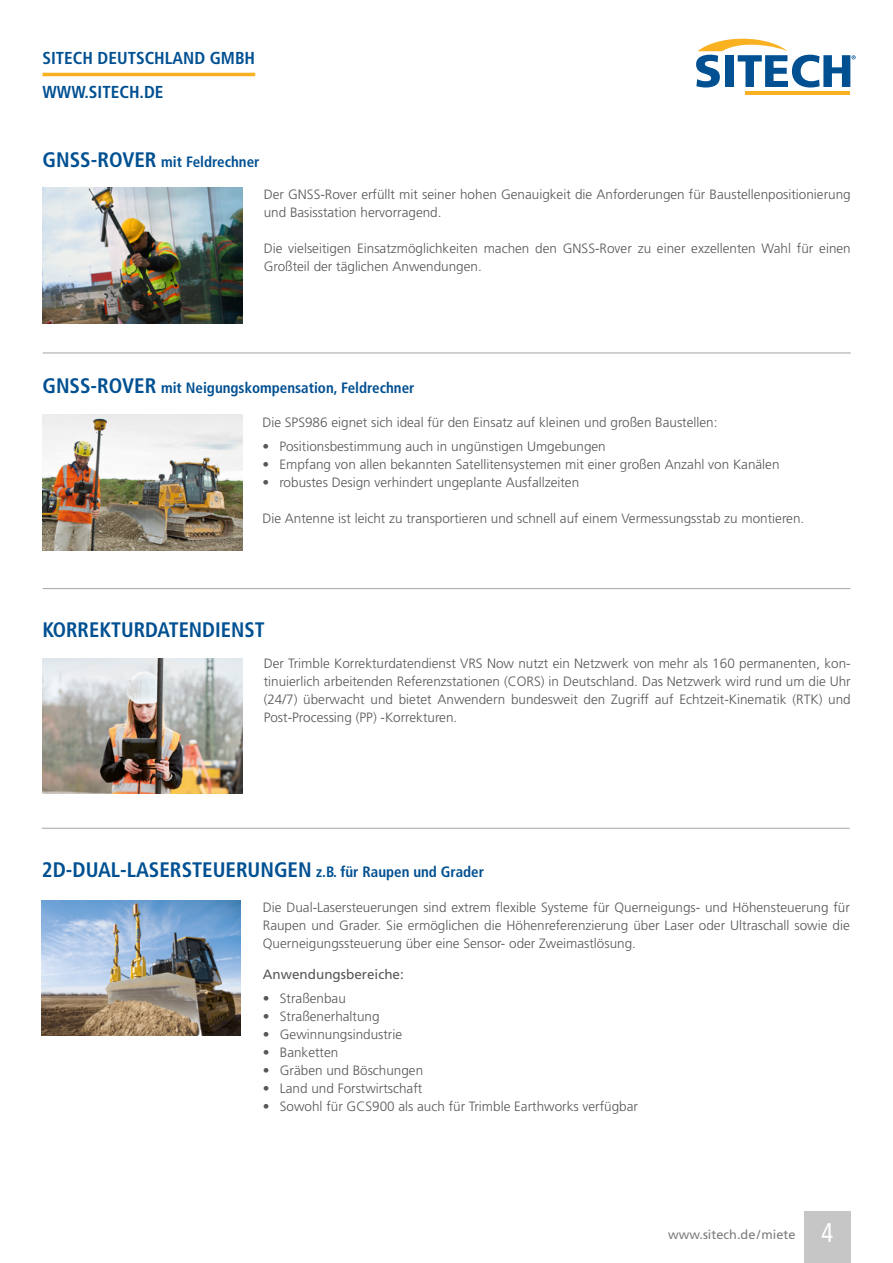
<style>
.page{position:relative;width:893px;height:1263px;background:#fff}
.page>*{position:absolute;margin:0;border:0;box-sizing:border-box;transform-origin:0 0}
.t1{font:700 condensed 21px "Frutiger";color:#005092}
.t2{font:700 condensed 17.25px/34.2px "Frutiger";color:#005092}
.t3{font:700 condensed 15px "Frutiger";color:#005092}
.t4{font:300 13.5px/18px "Frutiger";color:#575756;text-align:justify}
.t5{font:13.5px "Frutiger";color:#575756}
.t6{font:12.75px "Frutiger";color:#5d5c5d}
.s1{font-size:21px}
.s2{font-size:15px}
.s3{font-family:"Frutiger LT Std";font-stretch:condensed;font-size:27px;color:#fff}
</style>
<div class="page">
<div style="left:804px;top:1212px;width:47px;height:51px;background:#c6c6c6"></div>
<hr style="left:745px;top:91px;width:105px;height:4px;background:#f9b122">
<svg style="left:696px;top:39px;width:160px;height:49px"></svg>
<hr style="left:43px;top:73px;width:212px;height:3px;background:#f9b122">
<img style="left:43px;top:658px;width:199px;height:135px">
<img style="left:42px;top:415px;width:200px;height:135px">
<img style="left:43px;top:188px;width:199px;height:135px">
<hr style="left:43px;top:353px;width:808px;height:1px;background:#a8a3a3">
<hr style="left:43px;top:588px;width:807px;height:1px;background:#a8a3a3">
<hr style="left:42px;top:828px;width:808px;height:1px;background:#a8a3a3">
<img style="left:42px;top:900px;width:199px;height:135px">
<p class="t2" style="left:43px;top:41px;width:214px">SITECH DEUTSCHLAND GMBH<br>WWW.SITECH.DE</p>
<p class="t3" style="left:43px;top:153px;width:218px"><span class="s1">GNSS-ROVER</span> mit Feldrechner</p>
<p class="t4" style="left:264px;top:185px;width:588px">Der GNSS-Rover erfüllt mit seiner hohen Genauigkeit die Anforderungen für Baustellenpositionierung und Basisstation hervorragend.</p>
<p class="t4" style="left:264px;top:239px;width:588px">Die vielseitigen Einsatzmöglichkeiten machen den GNSS-Rover zu einer exzellenten Wahl für einen<br>Großteil der täglichen Anwendungen.</p>
<p class="t3" style="left:42px;top:379px;width:374px"><span class="s1">GNSS-ROVER</span> mit Neigungskompensation, Feldrechner</p>
<p class="t4" style="left:262px;top:413px;width:457px">Die SPS986 eignet sich ideal für den Einsatz auf kleinen und großen Baustellen:</p>
<p class="t4" style="left:262px;top:437px;width:345px">• Positionsbestimmung auch in ungünstigen Umgebungen</p>
<p class="t4" style="left:262px;top:455px;width:519px">• Empfang von allen bekannten Satellitensystemen mit einer großen Anzahl von Kanälen</p>
<p class="t4" style="left:262px;top:473px;width:318px">• robustes Design verhindert ungeplante Ausfallzeiten</p>
<p class="t4" style="left:262px;top:509px;width:543px">Die Antenne ist leicht zu transportieren und schnell auf einem Vermessungsstab zu montieren.</p>
<h1 class="t1" style="left:43px;top:617px;width:224px">KORREKTURDATENDIENST</h1>
<p class="t4" style="left:264px;top:655px;width:588px">Der Trimble Korrekturdatendienst VRS Now nutzt ein Netzwerk von mehr als 160 permanenten, kon&shy;tinuierlich arbeitenden Referenzstationen (CORS) in Deutschland. Das Netzwerk wird rund um die Uhr (24/7) überwacht und bietet Anwendern bundesweit den Zugriff auf Echtzeit-Kinematik (RTK) und Post-Processing (PP) -Korrekturen.</p>
<h1 class="t1" style="left:42px;top:857px;width:444px">2D-DUAL-LASERSTEUERUNGEN <span class="s2">z.B. für Raupen und Grader</span></h1>
<p class="t4" style="left:263px;top:898px;width:588px">Die Dual-Lasersteuerungen sind extrem flexible Systeme für Querneigungs- und Höhensteuerung für Raupen und Grader. Sie ermöglichen die Höhenreferenzierung über Laser oder Ultraschall sowie die Querneigungssteuerung über eine Sensor- oder Zweimastlösung.</p>
<p class="t5" style="left:263px;top:966px;width:143px">Anwendungsbereiche:</p>
<p class="t4" style="left:263px;top:990px;width:85px">• Straßenbau</p>
<p class="t4" style="left:263px;top:1008px;width:118px">• Straßenerhaltung</p>
<p class="t4" style="left:263px;top:1025px;width:141px">• Gewinnungsindustrie</p>
<p class="t4" style="left:263px;top:1043px;width:77px">• Banketten</p>
<p class="t4" style="left:263px;top:1061px;width:162px">• Gräben und Böschungen</p>
<p class="t4" style="left:263px;top:1079px;width:161px">• Land und Forstwirtschaft</p>
<p class="t4" style="left:263px;top:1097px;width:377px">• Sowohl für GCS900 als auch für Trimble Earthworks verfügbar</p>
<p class="t6" style="left:668px;top:1226px;width:166px">www.sitech.de/miete <span class="s3">4</span></p>
</div>
